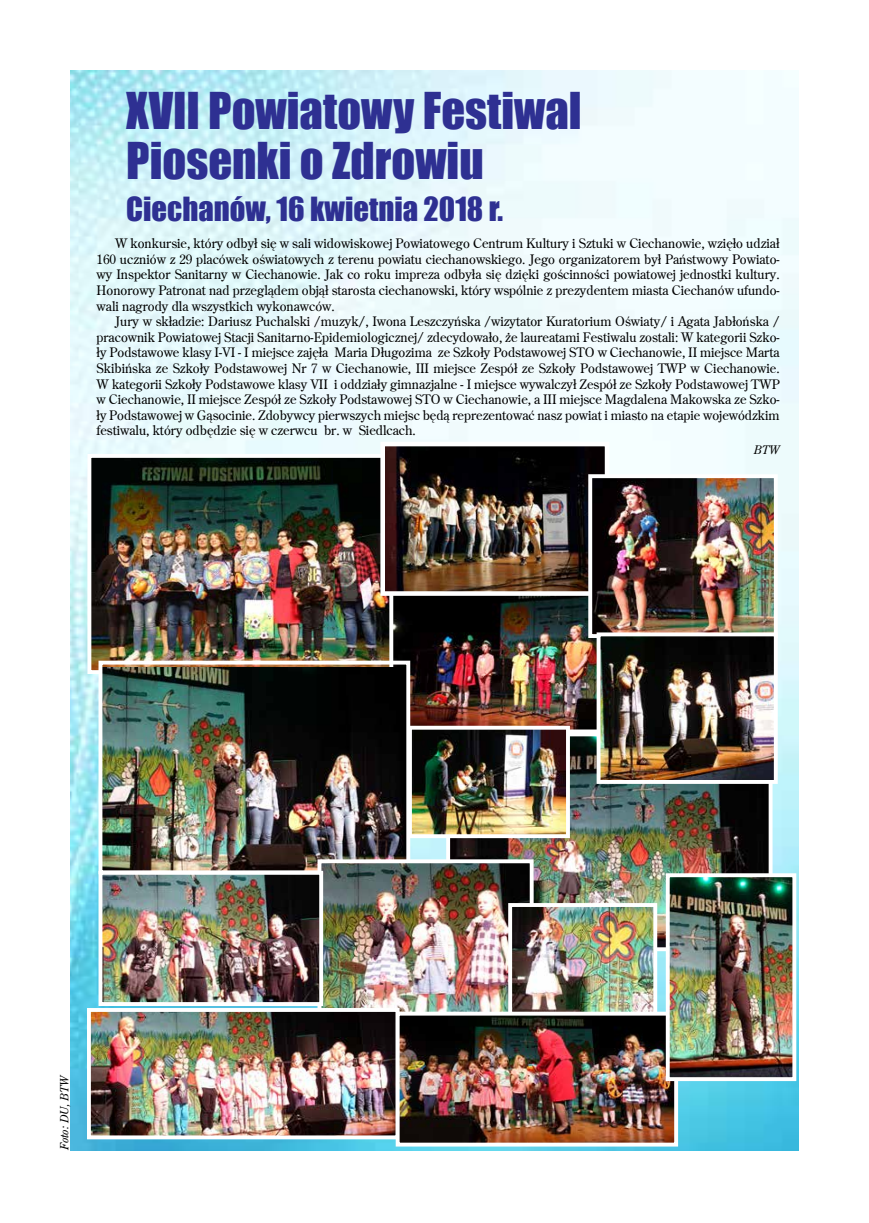
<style>
.page{position:relative;width:869px;height:1223px;background:#fff}
.page>*{position:absolute;margin:0;border:0;box-sizing:border-box;transform-origin:0 0}
.t1{font:46.62px/50.8px "Impact";color:#2e3092}
.t2{font:30.5px "Impact";color:#2e3092}
.t3{font:13px/15.6px "Centurion Old";color:#000;text-align:justify}
.t4{font:italic 11.75px "Centurion Old";color:#000}
.t5{font:italic 11.25px "Centurion Old";color:#000}
</style>
<div class="page">
<img style="left:71px;top:70px;width:726px;height:1080px">
<img style="left:92px;top:459px;width:297px;height:210px">
<div style="left:87px;top:454px;width:312px;height:220px;border:4px solid #fff"></div>
<img style="left:394px;top:596px;width:202px;height:132px">
<img style="left:386px;top:448px;width:217px;height:142px">
<div style="left:380px;top:442px;width:229px;height:154px;border:5px solid #fff"></div>
<img style="left:451px;top:737px;width:316px;height:209px">
<img style="left:593px;top:479px;width:179px;height:154px">
<div style="left:588px;top:474px;width:189px;height:164px;border:4px solid #fff"></div>
<img style="left:103px;top:667px;width:302px;height:202px">
<div style="left:98px;top:660px;width:312px;height:214px;border:4px solid #fff"></div>
<img style="left:322px;top:864px;width:206px;height:147px">
<div style="left:317px;top:859px;width:216px;height:164px;border:4px solid #fff"></div>
<img style="left:92px;top:1013px;width:302px;height:121px">
<div style="left:87px;top:1008px;width:312px;height:131px;border:4px solid #fff"></div>
<img style="left:103px;top:875px;width:215px;height:126px">
<div style="left:98px;top:870px;width:225px;height:136px;border:4px solid #fff"></div>
<img style="left:513px;top:908px;width:139px;height:103px">
<div style="left:508px;top:903px;width:149px;height:120px;border:4px solid #fff"></div>
<img style="left:413px;top:730px;width:151px;height:103px">
<div style="left:408px;top:725px;width:161px;height:113px;border:4px solid #fff"></div>
<img style="left:400px;top:1016px;width:272px;height:125px">
<div style="left:395px;top:1011px;width:282px;height:135px;border:4px solid #fff"></div>
<img style="left:670px;top:878px;width:121px;height:198px">
<div style="left:665px;top:873px;width:131px;height:208px;border:4px solid #fff"></div>
<img style="left:601px;top:637px;width:171px;height:142px">
<div style="left:596px;top:632px;width:181px;height:152px;border:4px solid #fff"></div>
<h1 class="t1" style="left:126px;top:84px;width:456px">XVII Powiatowy Festiwal<br>Piosenki o Zdrowiu</h1>
<h2 class="t2" style="left:126px;top:186px;width:378px">Ciechanów, 16 kwietnia 2018 r.</h2>
<p class="t3" style="left:97px;top:235px;width:684px;text-indent:18px">W konkursie, który odbył się w sali widowiskowej Powiatowego Centrum Kultury i Sztuki w Ciechanowie, wzięło udział 160 uczniów z 29 placówek oświatowych z terenu powiatu ciechanowskiego. Jego organizatorem był Państwowy Powiato&shy;wy Inspektor Sanitarny w Ciechanowie. Jak co roku impreza odbyła się dzięki gościnności powiatowej jednostki kultury.<br>Honorowy Patronat nad przeglądem objął starosta ciechanowski, który wspólnie z prezydentem miasta Ciechanów ufundo&shy;wali nagrody dla wszystkich wykonawców.</p>
<p class="t3" style="left:97px;top:313px;width:684px;text-indent:18px">Jury w składzie: Dariusz Puchalski /muzyk/, Iwona Leszczyńska /wizytator Kuratorium Oświaty/ i Agata Jabłońska / pracownik Powiatowej Stacji Sanitarno-Epidemiologicznej/ zdecydowało, że laureatami Festiwalu zostali: W kategorii Szko&shy;ły Podstawowe klasy I-VI - I miejsce zajęła Maria Długozima ze Szkoły Podstawowej STO w Ciechanowie, II miejsce Marta Skibińska ze Szkoły Podstawowej Nr 7 w Ciechanowie, III miejsce Zespół ze Szkoły Podstawowej TWP w Ciechanowie.<br>W kategorii Szkoły Podstawowe klasy VII i oddziały gimnazjalne - I miejsce wywalczył Zespół ze Szkoły Podstawowej TWP w Ciechanowie, II miejsce Zespół ze Szkoły Podstawowej STO w Ciechanowie, a III miejsce Magdalena Makowska ze Szko&shy;ły Podstawowej w Gąsocinie. Zdobywcy pierwszych miejsc będą reprezentować nasz powiat i miasto na etapie wojewódzkim festiwalu, który odbędzie się w czerwcu br. w Siedlcach.</p>
<p class="t4" style="left:753px;top:442px;width:27px">BTW</p>
<p class="t5" style="left:57px;top:1150px;width:77px;rotate:-90deg">Foto: DU, BTW</p>
</div>
